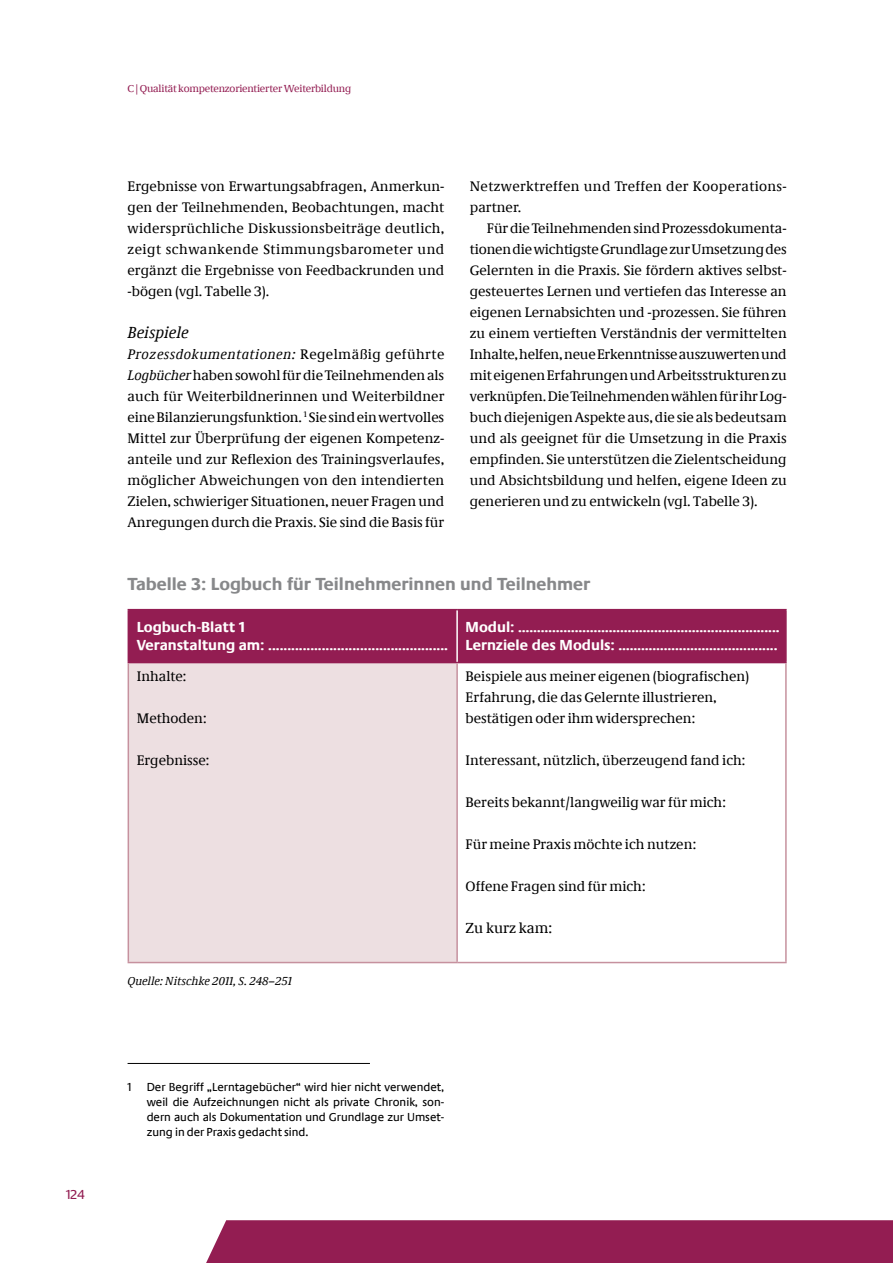
<style>
.page{position:relative;width:893px;height:1263px;background:#fff}
.page>*{position:absolute;margin:0;border:0;box-sizing:border-box;transform-origin:0 0}
.t1{font:700 18px "Neue Praxis";color:#87888a}
.t2{font:italic 16.5px "Neue Demos";color:#000}
.t3{font:700 15px/18px "Neue Praxis";color:#fff}
.t4{font:15px "Neue Demos";color:#000}
.t5{font:14.25px/21px "Neue Demos";color:#000;text-align:justify}
.t6{font:14.25px/21px "Neue Demos";letter-spacing:.025em;color:#000}
.t7{font:13.5px "Neue Praxis";color:#931d52}
.t8{font:12px/15px "Neue Praxis";color:#000;text-align:justify}
.t9{font:italic 12px "Neue Demos";color:#000}
.t10{font:10.5px "Neue Demos";letter-spacing:-.02em;color:#931d52}
.s1{font-style:italic}
</style>
<div class="page">
<div style="left:206px;top:1220px;width:687px;height:43px;background:#931d52"></div>
<hr style="left:128px;top:1063px;width:242px;height:1px;background:#000">
<div style="left:129px;top:610px;width:656px;height:52px;background:#931d52"></div>
<div style="left:128px;top:662px;width:329px;height:300px;background:#eddfe1"></div>
<hr style="left:128px;top:609px;width:329px;height:1px;background:#931d52">
<hr style="left:128px;top:610px;width:1px;height:52px;background:#931d52">
<hr style="left:457px;top:609px;width:330px;height:1px;background:#931d52">
<hr style="left:785px;top:610px;width:2px;height:52px;background:#931d52">
<hr style="left:128px;top:662px;width:329px;height:1px;background:#931d52">
<hr style="left:457px;top:662px;width:330px;height:1px;background:#931d52">
<hr style="left:456px;top:610px;width:2px;height:52px;background:#fff">
<hr style="left:128px;top:663px;width:1px;height:299px;background:#c6919e">
<hr style="left:456px;top:663px;width:2px;height:299px;background:#c6919e">
<hr style="left:785px;top:663px;width:2px;height:299px;background:#c6919e">
<hr style="left:128px;top:962px;width:329px;height:1px;background:#c6919e">
<hr style="left:457px;top:962px;width:330px;height:1px;background:#c6919e">
<p class="t7" style="left:66px;top:1186px;width:20px">124</p>
<p class="t10" style="left:128px;top:82px;width:225px">C | Qualität kompetenzorientierter Weiterbildung</p>
<p class="t5" style="left:128px;top:176px;width:318px">Ergebnisse von Erwartungsabfragen, Anmerkun&shy;gen der Teilnehmenden, Beobachtungen, macht widersprüchliche Diskussionsbeiträge deutlich, zeigt schwankende Stimmungsbarometer und ergänzt die Ergebnisse von Feedbackrunden und -bögen (vgl. Tabelle 3).</p>
<p class="t2" style="left:128px;top:323px;width:63px">Beispiele</p>
<p class="t5" style="left:128px;top:344px;width:318px"><span class="s1">Prozessdokumentationen:</span> Regelmäßig geführte <span class="s1">Logbücher</span> haben sowohl für die Teilnehmenden als auch für Weiterbildnerinnen und Weiterbildner eine Bilanzierungsfunktion. <sup>1</sup> Sie sind ein wertvolles Mittel zur Überprüfung der eigenen Kompetenz&shy;anteile und zur Reflexion des Trainingsverlaufes, möglicher Abweichungen von den intendierten Zielen, schwieriger Situationen, neuer Fragen und Anregungen durch die Praxis. Sie sind die Basis für</p>
<p class="t6" style="left:470px;top:176px;width:318px">Netzwerktreffen und Treffen der Kooperations&shy;partner.</p>
<p class="t5" style="left:470px;top:218px;width:318px;text-indent:17px">Für die Teilnehmenden sind Prozessdokumenta&shy;tionen die wichtigste Grundlage zur Umsetzung des Gelernten in die Praxis. Sie fördern aktives selbst&shy;gesteuertes Lernen und vertiefen das Interesse an eigenen Lernabsichten und -prozessen. Sie führen zu einem vertieften Verständnis der vermittelten Inhalte, helfen, neue Erkenntnisse auszuwerten und mit eigenen Erfahrungen und Arbeitsstrukturen zu verknüpfen. Die Teilnehmenden wählen für ihr Log&shy;buch diejenigen Aspekte aus, die sie als bedeutsam und als geeignet für die Umsetzung in die Praxis empfinden. Sie unterstützen die Zielentscheidung und Absichtsbildung und helfen, eigene Ideen zu generieren und zu entwickeln (vgl. Tabelle 3).</p>
<p class="t1" style="left:128px;top:573px;width:464px">Tabelle 3: Logbuch für Teilnehmerinnen und Teilnehmer</p>
<p class="t3" style="left:137px;top:618px;width:313px">Logbuch-Blatt 1<br>Veranstaltung am: ...............................................</p>
<p class="t3" style="left:466px;top:618px;width:316px">Modul: ………………………………………….....................<br>Lernziele des Moduls: …………………………….........</p>
<p class="t5" style="left:137px;top:666px;width:51px">Inhalte:</p>
<p class="t5" style="left:137px;top:707px;width:72px">Methoden:</p>
<p class="t5" style="left:137px;top:749px;width:74px">Ergebnisse:</p>
<p class="t5" style="left:466px;top:665px;width:285px;text-align:left">Beispiele aus meiner eigenen (biografischen)<br>Erfahrung, die das Gelernte illustrieren, bestätigen oder ihm widersprechen:</p>
<p class="t5" style="left:466px;top:749px;width:281px">Interessant, nützlich, überzeugend fand ich:</p>
<p class="t5" style="left:466px;top:791px;width:262px">Bereits bekannt/langweilig war für mich:</p>
<p class="t5" style="left:466px;top:833px;width:232px">Für meine Praxis möchte ich nutzen:</p>
<p class="t5" style="left:466px;top:875px;width:182px">Offene Fragen sind für mich:</p>
<p class="t4" style="left:466px;top:919px;width:88px">Zu kurz kam:</p>
<p class="t9" style="left:128px;top:974px;width:166px">Quelle: Nitschke 2011, S. 248–251</p>
<p class="t8" style="left:128px;top:1079px;width:5px">1</p>
<p class="t8" style="left:147px;top:1079px;width:299px">Der Begriff „Lerntagebücher“ wird hier nicht verwendet, weil die Aufzeichnungen nicht als private Chronik, son&shy;dern auch als Dokumentation und Grundlage zur Umset&shy;zung in der Praxis gedacht sind.</p>
</div>
